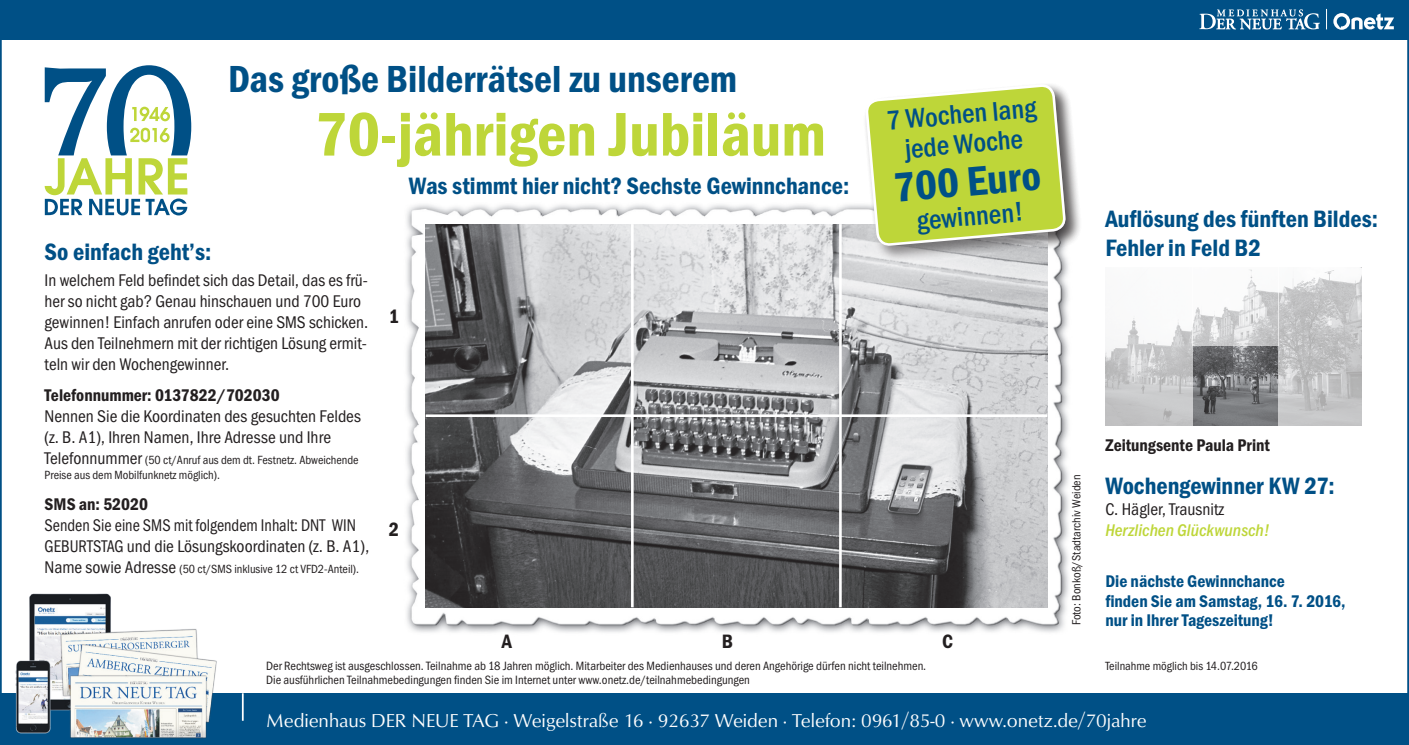
<style>
.page{position:relative;width:1409px;height:745px;background:#fff}
.page>*{position:absolute;margin:0;border:0;box-sizing:border-box;transform-origin:0 0}
.t1{font:600 condensed 63.7px "Franklin Gothic";color:#bed639}
.t2{font:600 condensed 42.7px "Franklin Gothic";color:#005086}
.t3{font:600 condensed 39.02px "Franklin Gothic";color:#005086}
.t4{font:500 condensed 28px/29.8px "Franklin Gothic";color:#005086;text-align:center}
.t5{font:600 condensed 24.5px/29.4px "Franklin Gothic";color:#005086}
.t6{font:600 condensed 19.95px "Franklin Gothic";color:#231f20}
.t7{font:19.25px "Opus";color:#fff}
.t8{font:condensed 17.5px/21px "Franklin Gothic";color:#231f20}
.t9{font:condensed 17.5px/21px "Franklin Gothic";color:#231f20;scale:.93 1}
.t10{font:600 condensed 17.5px/19.2px "Franklin Gothic";color:#005086}
.t11{font:600 condensed 17.5px "Franklin Gothic";color:#231f20}
.t12{font:italic 500 condensed 17.5px "Franklin Gothic";color:#bed639}
.t13{font:condensed 12.42px/14px "Franklin Gothic";color:#231f20}
.t14{font:condensed 12.25px/14.7px "Franklin Gothic";color:#231f20}
.s1{font-size:17.5px}
</style>
<div class="page">
<div style="left:0;top:0;width:1409px;height:39px;background:#005086"></div>
<svg style="left:1326px;top:9px;width:1px;height:20px"></svg>
<svg style="left:1199px;top:9px;width:121px;height:21px"></svg>
<svg style="left:1333px;top:13px;width:61px;height:17px"></svg>
<div style="left:0;top:693px;width:1409px;height:51px;background:#005086"></div>
<hr style="left:242px;top:692px;width:2px;height:28px;background:#fff">
<img style="left:15px;top:593px;width:202px;height:145px">
<img style="left:406px;top:204px;width:663px;height:429px">
<svg style="left:45px;top:65px;width:146px;height:150px"></svg>
<img style="left:1192px;top:346px;width:86px;height:79px">
<svg style="left:1105px;top:318px;width:87px;height:108px"></svg>
<svg style="left:1192px;top:269px;width:86px;height:77px"></svg>
<svg style="left:1278px;top:267px;width:84px;height:159px;background:#cacbcc"></svg>
<img style="left:426px;top:224px;width:621px;height:383px">
<hr style="left:426px;top:414px;width:621px;height:3px;background:#fff">
<hr style="left:631px;top:224px;width:3px;height:383px;background:#fff">
<hr style="left:839px;top:224px;width:3px;height:383px;background:#fff">
<div style="left:863px;top:82px;width:219px;height:180px;background:#231f20;opacity:.5"></div>
<svg style="left:866px;top:85px;width:199px;height:206px;background:#c5d471"></svg>
<h3 class="t3" style="left:228px;top:57px;width:511px">Das große Bilderrätsel zu unserem</h3>
<h1 class="t1" style="left:315px;top:98px;width:512px">70-jährigen Jubiläum</h1>
<h3 class="t5" style="left:45px;top:237px;width:168px">So einfach geht’s:</h3>
<p class="t8" style="left:45px;top:270px;width:325px">In welchem Feld befindet sich das Detail, das es frü&shy;her so nicht gab? Genau hinschauen und 700 Euro gewinnen! Einfach anrufen oder eine SMS schicken.<br>Aus den Teilnehmern mit der richtigen Lösung ermit&shy;teln wir den Wochengewinner.</p>
<p class="t11" style="left:45px;top:385px;width:236px">Telefonnummer: 0137822/702030</p>
<p class="t8" style="left:45px;top:406px;width:318px">Nennen Sie die Koordinaten des gesuchten Feldes (z. B. A1), Ihren Namen, Ihre Adresse und Ihre</p>
<p class="t14" style="left:45px;top:453px;width:315px"><span class="s1">Telefonnummer</span> (50 ct/Anruf aus dem dt. Festnetz. Abweichende<br>Preise aus dem Mobilfunknetz möglich).</p>
<p class="t11" style="left:45px;top:494px;width:105px">SMS an: 52020</p>
<p class="t9" style="left:45px;top:514px;width:350px">Senden Sie eine SMS mit folgendem Inhalt: DNT WIN<br>GEBURTSTAG und die Lösungskoordinaten (z. B. A1),</p>
<p class="t14" style="left:45px;top:561px;width:316px"><span class="s1">Name sowie Adresse</span> (50 ct/SMS inklusive 12 ct VFD2-Anteil).</p>
<h3 class="t5" style="left:409px;top:171px;width:442px">Was stimmt hier nicht? Sechste Gewinnchance:</h3>
<p class="t6" style="left:389px;top:304px;width:12px">1</p>
<p class="t6" style="left:389px;top:517px;width:12px">2</p>
<h3 class="t4" style="left:885px;top:106px;width:152px;rotate:-5deg">7 Wochen lang jede Woche</h3>
<h2 class="t2" style="left:891px;top:163px;width:149px;rotate:-5deg">700 Euro</h2>
<h3 class="t4" style="left:915px;top:206px;width:109px;rotate:-5deg">gewinnen!</h3>
<p class="t6" style="left:502px;top:629px;width:12px">A</p>
<p class="t6" style="left:722px;top:629px;width:13px">B</p>
<p class="t6" style="left:942px;top:629px;width:12px">C</p>
<p class="t13" style="left:266px;top:659px;width:661px">Der Rechtsweg ist ausgeschlossen. Teilnahme ab 18 Jahren möglich. Mitarbeiter des Medienhauses und deren Angehörige dürfen nicht teilnehmen.<br>Die ausführlichen Teilnahmebedingungen finden Sie im Internet unter www.onetz.de/teilnahmebedingungen</p>
<h3 class="t5" style="left:1105px;top:204px;width:274px">Auflösung des fünften Bildes:<br>Fehler in Feld B2</h3>
<p class="t14" style="left:1069px;top:625px;width:152px;rotate:-90deg">Foto: Bonkoß/Stadtarchiv Weiden</p>
<p class="t11" style="left:1105px;top:434px;width:166px">Zeitungsente Paula Print</p>
<h3 class="t5" style="left:1105px;top:471px;width:231px">Wochengewinner KW 27:</h3>
<p class="t8" style="left:1105px;top:498px;width:120px">C. Hägler, Trausnitz</p>
<p class="t12" style="left:1105px;top:520px;width:166px">Herzlichen Glückwunsch!</p>
<p class="t10" style="left:1105px;top:571px;width:242px">Die nächste Gewinnchance<br>finden Sie am Samstag, 16. 7. 2016, nur in Ihrer Tageszeitung!</p>
<p class="t14" style="left:1105px;top:658px;width:154px">Teilnahme möglich bis 14.07.2016</p>
<p class="t7" style="left:266px;top:708px;width:882px">Medienhaus DER NEUE TAG Weigelstraße 16 92637 Weiden Telefon: 0961/85-0 www.onetz.de/70jahre</p>
</div>
